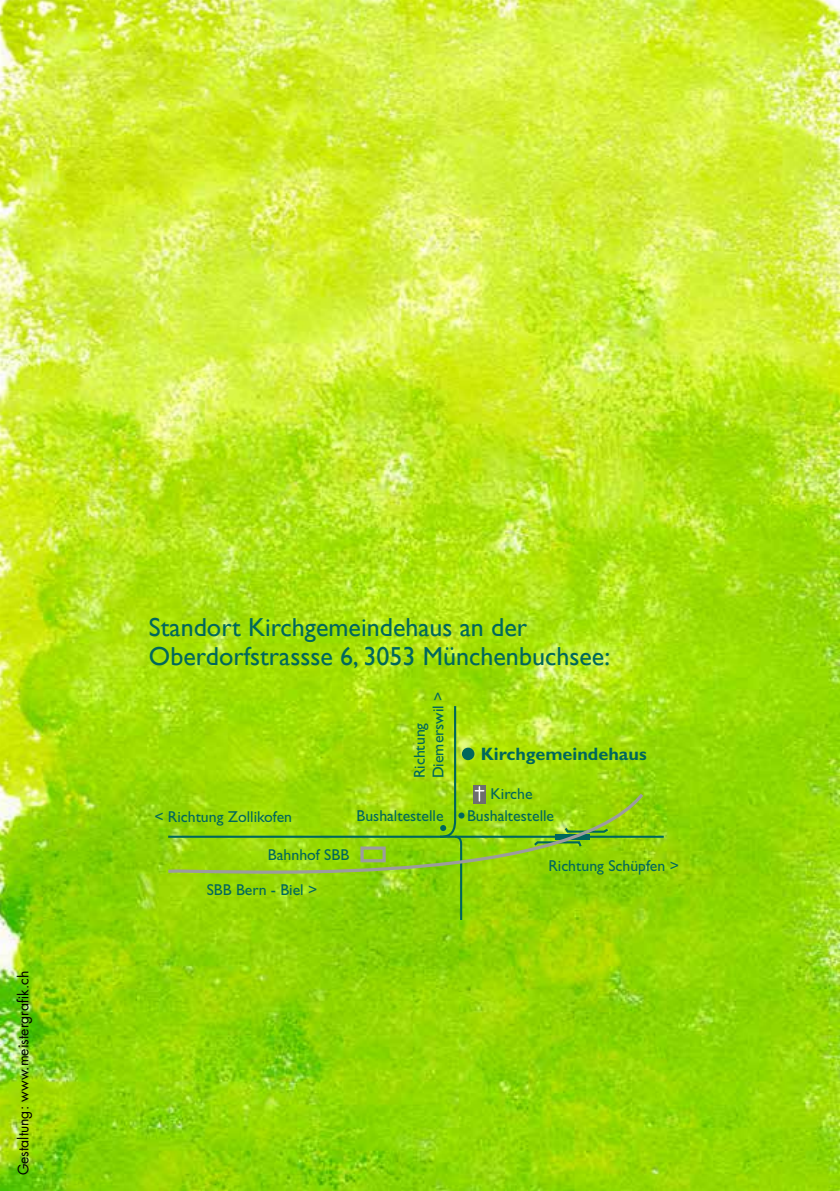
<style>
.page{position:relative;width:840px;height:1191px;background:#fff}
.page>*{position:absolute;margin:0;border:0;box-sizing:border-box;transform-origin:0 0}
.t1{font:26px/28px "Gill Sans";color:#00675c}
.t2{font:700 18px "Gill Sans";color:#00675c}
.t3{font:15.8px/18.8px "Gill Sans";color:#00675c}
.t4{font:14px "Futura Std";color:#000}
</style>
<div class="page">
<img style="left:0;top:0;width:839px;height:1191px">
<hr style="left:168px;top:835px;width:495px;height:2px;background:#00675c">
<svg style="left:165px;top:790px;width:481px;height:102px;background:#93d20e"></svg>
<div style="left:461px;top:747px;width:13px;height:13px;background:#00675c;border-radius:50%"></div>
<div style="left:473px;top:785px;width:12px;height:18px;background:#6e6e6e"></div>
<svg style="left:475px;top:787px;width:8px;height:14px"></svg>
<svg style="left:437px;top:704px;width:27px;height:218px;background:#8bcd13"></svg>
<p class="t4" style="left:14px;top:1175px;width:206px;rotate:-90deg">Gestaltung: www.meistergrafik.ch</p>
<h1 class="t1" style="left:149px;top:614px;width:462px">Standort Kirchgemeindehaus an der<br>Oberdorfstrassse 6, 3053 Münchenbuchsee:</h1>
<p class="t3" style="left:409px;top:778px;width:88px;rotate:-90deg">Richtung<br>Diemerswil &gt;</p>
<p class="t3" style="left:154px;top:807px;width:139px">&lt; Richtung Zollikofen</p>
<p class="t3" style="left:356px;top:806px;width:88px">Bushaltestelle</p>
<p class="t3" style="left:268px;top:845px;width:83px">Bahnhof SBB</p>
<p class="t3" style="left:206px;top:880px;width:112px">SBB Bern - Biel &gt;</p>
<p class="t2" style="left:480px;top:743px;width:167px">Kirchgemeindehaus</p>
<p class="t3" style="left:490px;top:784px;width:43px">Kirche</p>
<p class="t3" style="left:467px;top:806px;width:88px">Bushaltestelle</p>
<p class="t3" style="left:548px;top:856px;width:132px">Richtung Schüpfen &gt;</p>
</div>
